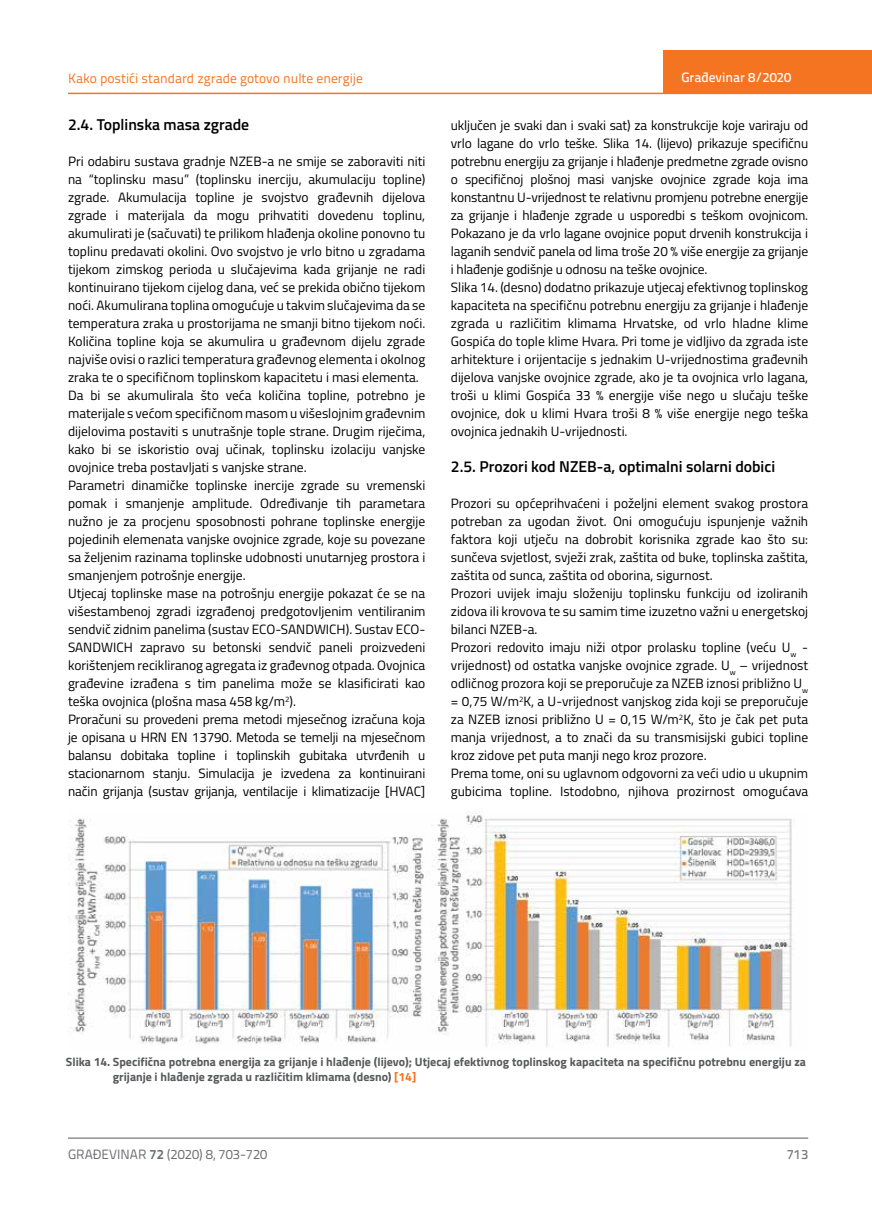
<style>
.page{position:relative;width:872px;height:1212px;background:#fff}
.page>*{position:absolute;margin:0;border:0;box-sizing:border-box;transform-origin:0 0}
.t1{font:600 15.75px "Titillium";color:#000}
.t2{font:13.5px/18px "Titillium";color:#000}
.t3{font:13.5px "Titillium Text 22 L";color:#f47421}
.t4{font:13.5px "Titillium Text 22 L";color:#6d6e71}
.t5{font:500 13.5px "Titillium Text 22 L";color:#fff}
.t6{font:500 13.5px "Titillium Text 22 L";color:#797a7d}
.t7{font:700 12px/15px "Titillium";color:#58595b}
.s1{color:#f47421}
.s2{font-weight:700}
</style>
<div class="page">
<hr style="left:68px;top:93px;width:804px;height:1px;background:#f47421">
<div style="left:663px;top:50px;width:209px;height:44px;background:#f47421"></div>
<hr style="left:68px;top:1138px;width:740px;height:1px;background:#58595b">
<img style="left:68px;top:811px;width:727px;height:236px">
<p class="t3" style="left:68px;top:68px;width:296px">Kako postići standard zgrade gotovo nulte energije</p>
<p class="t1" style="left:68px;top:112px;width:183px">2.4. Toplinska masa zgrade</p>
<p class="t2" style="left:68px;top:151px;width:359px">Pri odabiru sustava gradnje NZEB-a ne smije se zaboraviti niti na “toplinsku masu” (toplinsku inerciju, akumulaciju topline) zgrade. Akumulacija topline je svojstvo građevnih dijelova zgrade i materijala da mogu prihvatiti dovedenu toplinu, akumulirati je (sačuvati) te prilikom hlađenja okoline ponovno tu toplinu predavati okolini. Ovo svojstvo je vrlo bitno u zgradama tijekom zimskog perioda u slučajevima kada grijanje ne radi kontinuirano tijekom cijelog dana, već se prekida obično tijekom noći. Akumulirana toplina omogućuje u takvim slučajevima da se temperatura zraka u prostorijama ne smanji bitno tijekom noći.<br>Količina topline koja se akumulira u građevnom dijelu zgrade najviše ovisi o razlici temperatura građevnog elementa i okolnog zraka te o specifičnom toplinskom kapacitetu i masi elementa.<br>Da bi se akumulirala što veća količina topline, potrebno je materijale s većom specifičnom masom u višeslojnim građevnim dijelovima postaviti s unutrašnje tople strane. Drugim riječima, kako bi se iskoristio ovaj učinak, toplinsku izolaciju vanjske ovojnice treba postavljati s vanjske strane.<br>Parametri dinamičke toplinske inercije zgrade su vremenski pomak i smanjenje amplitude. Određivanje tih parametara nužno je za procjenu sposobnosti pohrane toplinske energije pojedinih elemenata vanjske ovojnice zgrade, koje su povezane sa željenim razinama toplinske udobnosti unutarnjeg prostora i smanjenjem potrošnje energije.<br>Utjecaj toplinske mase na potrošnju energije pokazat će se na višestambenoj zgradi izgrađenoj predgotovljenim ventiliranim sendvič zidnim panelima (sustav ECO-SANDWICH). Sustav ECO-SANDWICH zapravo su betonski sendvič paneli proizvedeni korištenjem recikliranog agregata iz građevnog otpada. Ovojnica građevine izrađena s tim panelima može se klasificirati kao teška ovojnica (plošna masa 458 kg/m<sup>2</sup>).<br>Proračuni su provedeni prema metodi mjesečnog izračuna koja je opisana u HRN EN 13790. Metoda se temelji na mjesečnom balansu dobitaka topline i toplinskih gubitaka utvrđenih u stacionarnom stanju. Simulacija je izvedena za kontinuirani način grijanja (sustav grijanja, ventilacije i klimatizacije [HVAC]</p>
<p class="t5" style="left:681px;top:67px;width:111px">Građevinar 8/2020</p>
<p class="t2" style="left:451px;top:115px;width:359px">uključen je svaki dan i svaki sat) za konstrukcije koje variraju od vrlo lagane do vrlo teške. Slika 14. (lijevo) prikazuje specifičnu potrebnu energiju za grijanje i hlađenje predmetne zgrade ovisno o specifičnoj plošnoj masi vanjske ovojnice zgrade koja ima konstantnu U-vrijednost te relativnu promjenu potrebne energije za grijanje i hlađenje zgrade u usporedbi s teškom ovojnicom.<br>Pokazano je da vrlo lagane ovojnice poput drvenih konstrukcija i laganih sendvič panela od lima troše 20 % više energije za grijanje i hlađenje godišnje u odnosu na teške ovojnice.<br>Slika 14. (desno) dodatno prikazuje utjecaj efektivnog toplinskog kapaciteta na specifičnu potrebnu energiju za grijanje i hlađenje zgrada u različitim klimama Hrvatske, od vrlo hladne klime Gospića do tople klime Hvara. Pri tome je vidljivo da zgrada iste arhitekture i orijentacije s jednakim U-vrijednostima građevnih dijelova vanjske ovojnice zgrade, ako je ta ovojnica vrlo lagana, troši u klimi Gospića 33 % energije više nego u slučaju teške ovojnice, dok u klimi Hvara troši 8 % više energije nego teška ovojnica jednakih U-vrijednosti.</p>
<p class="t1" style="left:451px;top:454px;width:326px">2.5. Prozori kod NZEB-a, optimalni solarni dobici</p>
<p class="t2" style="left:451px;top:493px;width:359px">Prozori su općeprihvaćeni i poželjni element svakog prostora potreban za ugodan život. Oni omogućuju ispunjenje važnih faktora koji utječu na dobrobit korisnika zgrade kao što su: sunčeva svjetlost, svježi zrak, zaštita od buke, toplinska zaštita, zaštita od sunca, zaštita od oborina, sigurnost.<br>Prozori uvijek imaju složeniju toplinsku funkciju od izoliranih zidova ili krovova te su samim time izuzetno važni u energetskoj bilanci NZEB-a.<br>Prozori redovito imaju niži otpor prolasku topline (veću U<sub>w</sub> - vrijednost) od ostatka vanjske ovojnice zgrade. U<sub>w</sub> – vrijednost odličnog prozora koji se preporučuje za NZEB iznosi približno U<sub>w </sub>= 0,75 W/m<sup>2</sup>K, a U-vrijednost vanjskog zida koji se preporučuje za NZEB iznosi približno U = 0,15 W/m<sup>2</sup>K, što je čak pet puta manja vrijednost, a to znači da su transmisijski gubici topline kroz zidove pet puta manji nego kroz prozore.<br>Prema tome, oni su uglavnom odgovorni za veći udio u ukupnim gubicima topline. Istodobno, njihova prozirnost omogućava</p>
<p class="t7" style="left:113px;top:1054px;width:694px;text-indent:-47px">Slika 14. Specifična potrebna energija za grijanje i hlađenje (lijevo); Utjecaj efektivnog toplinskog kapaciteta na specifičnu potrebnu energiju za grijanje i hlađenje zgrada u različitim klimama (desno) <span class="s1">[14]</span></p>
<p class="t4" style="left:68px;top:1144px;width:201px">GRAĐEVINAR <span class="s2">72</span> (2020) 8, 703-720</p>
<p class="t6" style="left:786px;top:1144px;width:23px">713</p>
</div>
